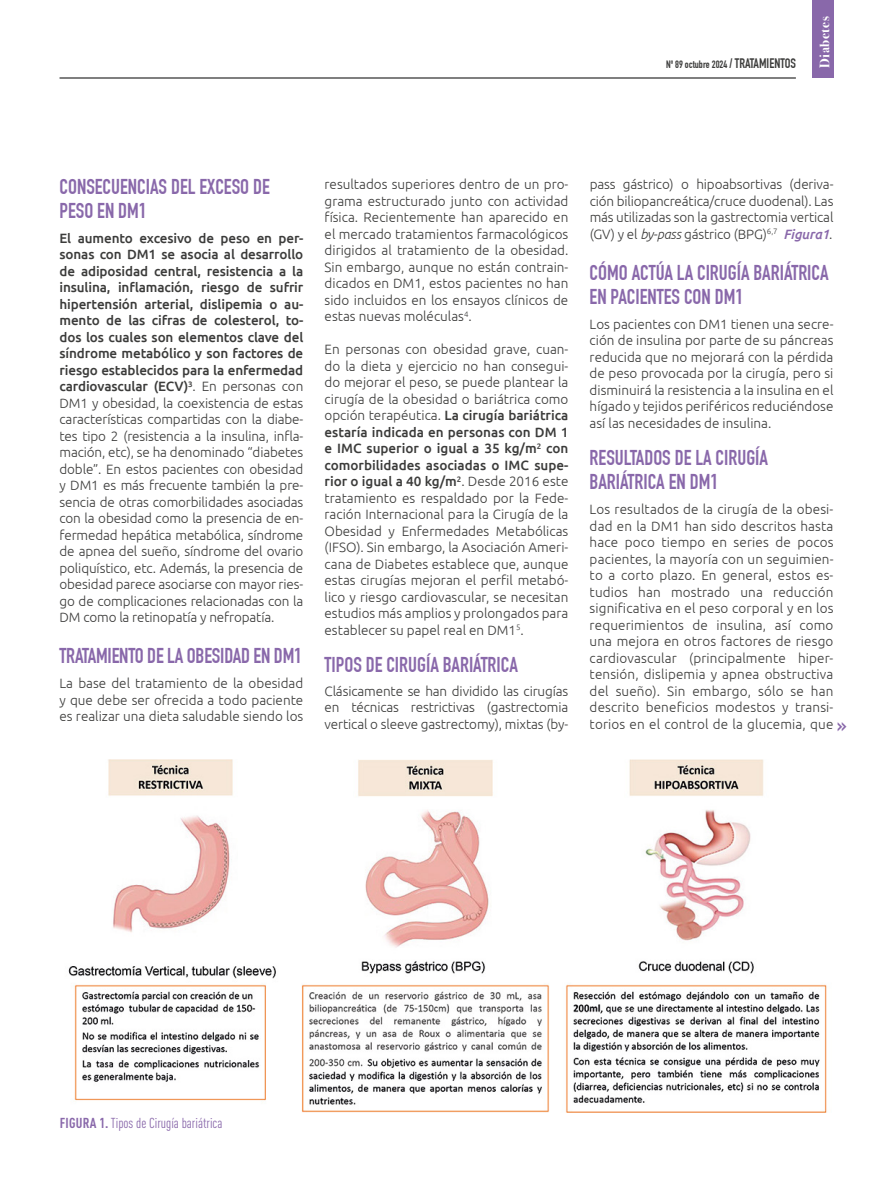
<style>
.page{position:relative;width:893px;height:1191px;background:#fff}
.page>*{position:absolute;margin:0;border:0;box-sizing:border-box;transform-origin:0 0}
.t1{font:22.5px "DIN Engschrift Std";color:#8968aa}
.t2{font:21px/24px "DIN Engschrift Std";color:#8968aa}
.t3{font:condensed 14.25px "DIN Pro";color:#8968aa}
.t4{font:300 13.5px/16.5px "Ubuntu";color:#3c3c3b;text-align:justify}
.t5{font:700 13.5px "Bodoni Svty Two ITCTT";letter-spacing:.04em;color:#fff}
.t6{font:10.5px "DIN Engschrift Std";color:#3c3c3b}
.s1{font-size:13.5px}
.s2{font-weight:500}
.s3{font-style:italic}
.s4{font-weight:500;font-style:italic;color:#8968aa}
.s5{font-weight:700}
</style>
<div class="page">
<hr style="left:60px;top:78px;width:736px;height:1px;background:#000">
<div style="left:812px;top:0;width:21px;height:78px;background:#8968aa"></div>
<img style="left:68px;top:760px;width:759px;height:352px">
<p class="t6" style="left:666px;top:58px;width:131px">Nº 89 octubre 2024 <span class="s1">/ TRATAMIENTOS</span></p>
<p class="t5" style="left:813px;top:68px;width:53px;rotate:-90deg">Diabetes</p>
<h2 class="t2" style="left:60px;top:174px;width:212px">CONSECUENCIAS DEL EXCESO DE<br>PESO EN DM1</h2>
<p class="t4" style="left:60px;top:229px;width:245px"><span class="s2">El aumento excesivo de peso en per&shy;sonas con DM1 se asocia al desarrollo de adiposidad central, resistencia a la insulina, inflamación, riesgo de sufrir hipertensión arterial, dislipemia o au&shy;mento de las cifras de colesterol, to&shy;dos los cuales son elementos clave del síndrome metabólico y son factores de riesgo establecidos para la enfermedad cardiovascular (ECV)</span><sup>3</sup>. En personas con DM1 y obesidad, la coexistencia de estas características compartidas con la diabe&shy;tes tipo 2 (resistencia a la insulina, infla&shy;mación, etc), se ha denominado “diabetes doble”. En estos pacientes con obesidad y DM1 es más frecuente también la pre&shy;sencia de otras comorbilidades asociadas con la obesidad como la presencia de en&shy;fermedad hepática metabólica, síndrome de apnea del sueño, síndrome del ovario poliquístico, etc. Además, la presencia de obesidad parece asociarse con mayor ries&shy;go de complicaciones relacionadas con la DM como la retinopatía y nefropatía.</p>
<h2 class="t2" style="left:60px;top:644px;width:244px">TRATAMIENTO DE LA OBESIDAD EN DM1</h2>
<p class="t4" style="left:60px;top:675px;width:245px">La base del tratamiento de la obesidad y que debe ser ofrecida a todo paciente es realizar una dieta saludable siendo los</p>
<p class="t4" style="left:325px;top:176px;width:245px">resultados superiores dentro de un pro&shy;grama estructurado junto con actividad física. Recientemente han aparecido en el mercado tratamientos farmacológicos dirigidos al tratamiento de la obesidad.<br>Sin embargo, aunque no están contrain&shy;dicados en DM1, estos pacientes no han sido incluidos en los ensayos clínicos de estas nuevas moléculas<sup>4</sup>.</p>
<p class="t4" style="left:325px;top:341px;width:245px">En personas con obesidad grave, cuan&shy;do la dieta y ejercicio no han consegui&shy;do mejorar el peso, se puede plantear la cirugía de la obesidad o bariátrica como opción terapéutica. <span class="s2">La cirugía bariátrica estaría indicada en personas con DM 1 e IMC superior o igual a 35 kg/m</span><sup>2</sup> <span class="s2">con comorbilidades asociadas o IMC supe&shy;rior o igual a 40 kg/m</span><sup>2</sup>. Desde 2016 este tratamiento es respaldado por la Fede&shy;ración Internacional para la Cirugía de la Obesidad y Enfermedades Metabólicas (IFSO). Sin embargo, la Asociación Ameri&shy;cana de Diabetes establece que, aunque estas cirugías mejoran el perfil metabó&shy;lico y riesgo cardiovascular, se necesitan estudios más amplios y prolongados para establecer su papel real en DM1<sup>5</sup>.</p>
<h2 class="t2" style="left:325px;top:652px;width:195px">TIPOS DE CIRUGÍA BARIÁTRICA</h2>
<p class="t4" style="left:325px;top:682px;width:245px">Clásicamente se han dividido las cirugías en técnicas restrictivas (gastrectomia vertical o sleeve gastrectomy), mixtas (by-</p>
<p class="t4" style="left:590px;top:176px;width:245px">pass gástrico) o hipoabsortivas (deriva&shy;ción biliopancreática/cruce duodenal). Las más utilizadas son la gastrectomia vertical (GV) y el <span class="s3">by-pass</span> gástrico (BPG)<sup>6,7</sup> <span class="s4">Figura1</span>.</p>
<h2 class="t2" style="left:590px;top:260px;width:241px">CÓMO ACTÚA LA CIRUGÍA BARIÁTRICA<br>EN PACIENTES CON DM1</h2>
<p class="t4" style="left:590px;top:315px;width:245px">Los pacientes con DM1 tienen una secre&shy;ción de insulina por parte de su páncreas reducida que no mejorará con la pérdida de peso provocada por la cirugía, pero si disminuirá la resistencia a la insulina en el hígado y tejidos periféricos reduciéndose así las necesidades de insulina.</p>
<h2 class="t2" style="left:590px;top:446px;width:180px">RESULTADOS DE LA CIRUGÍA<br>BARIÁTRICA EN DM1</h2>
<p class="t4" style="left:590px;top:501px;width:245px">Los resultados de la cirugía de la obesi&shy;dad en la DM1 han sido descritos hasta hace poco tiempo en series de pocos pacientes, la mayoría con un seguimien&shy;to a corto plazo. En general, estos es&shy;tudios han mostrado una reducción significativa en el peso corporal y en los requerimientos de insulina, así como una mejora en otros factores de riesgo cardiovascular (principalmente hiper&shy;tensión, dislipemia y apnea obstructiva del sueño). Sin embargo, sólo se han descrito beneficios modestos y transi&shy;torios en el control de la glucemia, que</p>
<h1 class="t1" style="left:837px;top:712px;width:11px">»</h1>
<p class="t3" style="left:60px;top:1112px;width:164px"><span class="s5">FIGURA 1.</span> Tipos de Cirugía bariátrica</p>
</div>
